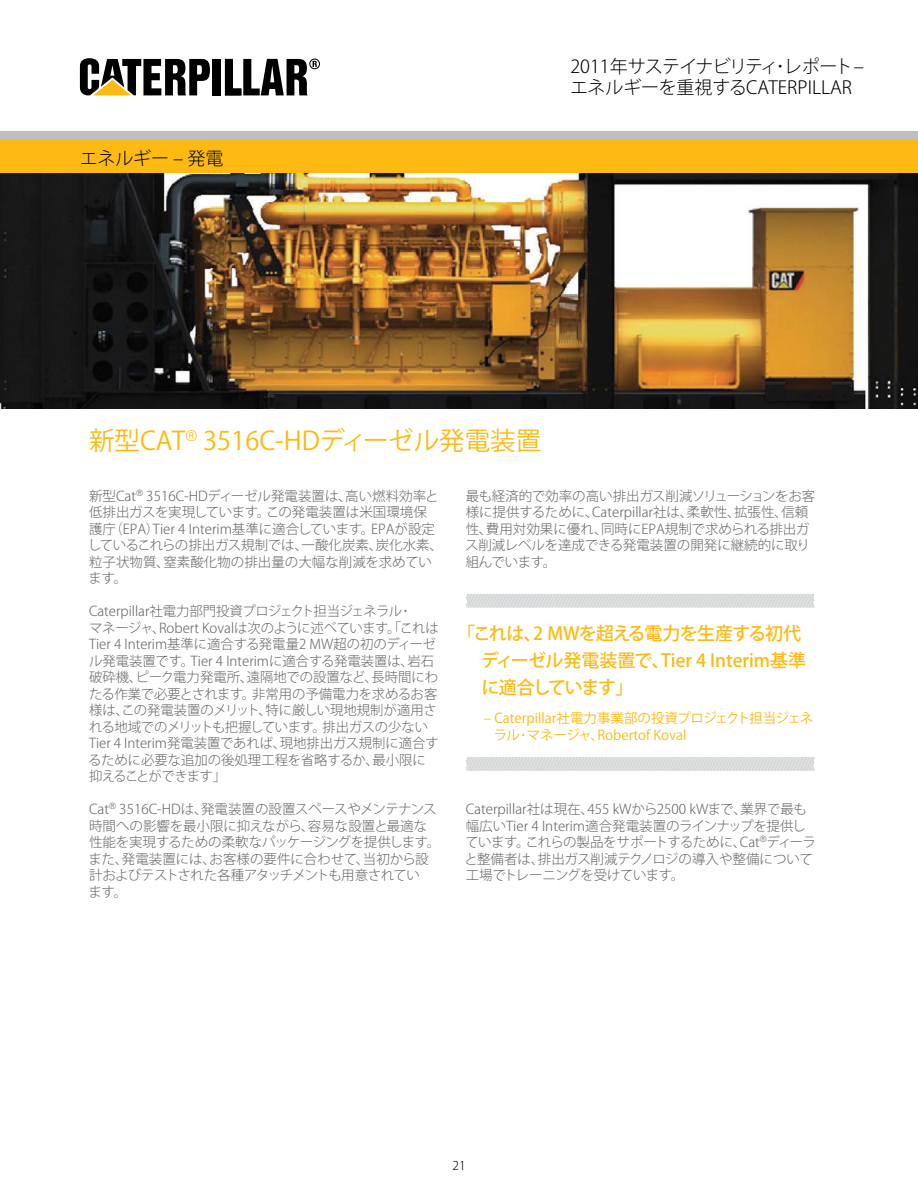
<style>
.page{position:relative;width:918px;height:1188px;background:#fff}
.page>*{position:absolute;margin:0;border:0;box-sizing:border-box;transform-origin:0 0}
.t1{font:25.5px "Koz Go Pro";color:#fdba12}
.t2{font:500 18px/27px "Koz Go Pro";letter-spacing:-.02em;color:#fdba12}
.t3{font:300 18px/21.6px "Koz Go Pro";letter-spacing:-.01em;color:#000}
.t4{font:300 13.5px/16.5px "Koz Go Pro";color:#636466}
.t5{font:13.5px/16.2px "Koz Go Pro";color:#fdba12}
.t6{font:300 12px "Koz Go Pro";color:#000}
</style>
<div class="page">
<div style="left:0;top:140px;width:918px;height:34px;background:#fdba12"></div>
<div style="left:0;top:131px;width:918px;height:9px;background:#bcbec0"></div>
<div style="left:213px;top:59px;width:8px;height:36px;background:#000"></div>
<svg style="left:80px;top:58px;width:130px;height:37px"></svg>
<svg style="left:225px;top:59px;width:95px;height:36px"></svg>
<img style="left:0;top:174px;width:918px;height:234px">
<svg style="left:466px;top:594px;width:349px;height:14px;background:#dadcdd"></svg>
<svg style="left:466px;top:757px;width:349px;height:14px;background:#dadcdc"></svg>
<h2 class="t3" style="left:80px;top:148px;width:145px">エネルギー – 発電</h2>
<h2 class="t3" style="left:570px;top:55px;width:295px">2011年サステイナビリティ･レポート –エネルギーを重視するCATERPILLAR</h2>
<h1 class="t1" style="left:89px;top:424px;width:454px">新型Cat<sup>®</sup> 3516C-HDディーゼル発電装置</h1>
<p class="t4" style="left:88px;top:488px;width:357px">新型Cat<sup>®</sup> 3516C-HDディーゼル発電装置は、高い燃料効率と低排出ガスを実現しています。この発電装置は米国環境保<br>護庁（EPA）Tier 4 Interim基準に適合しています。EPAが設定しているこれらの排出ガス規制では、一酸化炭素、炭化水素、粒子状物質、窒素酸化物の排出量の大幅な削減を求めています。</p>
<p class="t4" style="left:88px;top:603px;width:352px">Caterpillar社電力部門投資プロジェクト担当ジェネラル･<br>マネージャ、Robert Kovalは次のように述べています。「これはTier 4 Interim基準に適合する発電量2 MW超の初のディーゼル発電装置です。Tier 4 Interimに適合する発電装置は、岩石破砕機、ピーク電力発電所、遠隔地での設置など、長時間にわたる作業で必要とされます。非常用の予備電力を求めるお客様は、この発電装置のメリット、特に厳しい現地規制が適用される地域でのメリットも把握しています。排出ガスの少ないTier 4 Interim発電装置であれば、現地排出ガス規制に適合するために必要な追加の後処理工程を省略するか、最小限に抑えることができます」</p>
<p class="t4" style="left:89px;top:801px;width:353px">Cat<sup>®</sup> 3516C-HDは、発電装置の設置スペースやメンテナンス時間への影響を最小限に抑えながら、容易な設置と最適な性能を実現するための柔軟なパッケージングを提供します。また、発電装置には、お客様の要件に合わせて、当初から設計およびテストされた各種アタッチメントも用意されてい<br>ます。</p>
<p class="t4" style="left:465px;top:488px;width:352px">最も経済的で効率の高い排出ガス削減ソリューションをお客様に提供するために、Caterpillar社は、柔軟性、拡張性、信頼性、費用対効果に優れ、同時にEPA規制で求められる排出ガス削減レベルを達成できる発電装置の開発に継続的に取り組んでいます。</p>
<h2 class="t2" style="left:481px;top:620px;width:327px;text-indent:-24px">「これは、2 MWを超える電力を生産する初代ディーゼル発電装置で、Tier 4 Interim基準に適合しています」</h2>
<p class="t5" style="left:494px;top:711px;width:321px;text-indent:-10px">– Caterpillar社電力事業部の投資プロジェクト担当ジェネラル･マネージャ、Robertof Koval</p>
<p class="t4" style="left:465px;top:801px;width:353px">Caterpillar社は現在、455 kWから2500 kWまで、業界で最も幅広いTier 4 Interim適合発電装置のラインナップを提供しています。これらの製品をサポートするために、Cat<sup>®</sup>ディーラと整備者は、排出ガス削減テクノロジの導入や整備について工場でトレーニングを受けています。</p>
<p class="t6" style="left:452px;top:1158px;width:15px">21</p>
</div>
